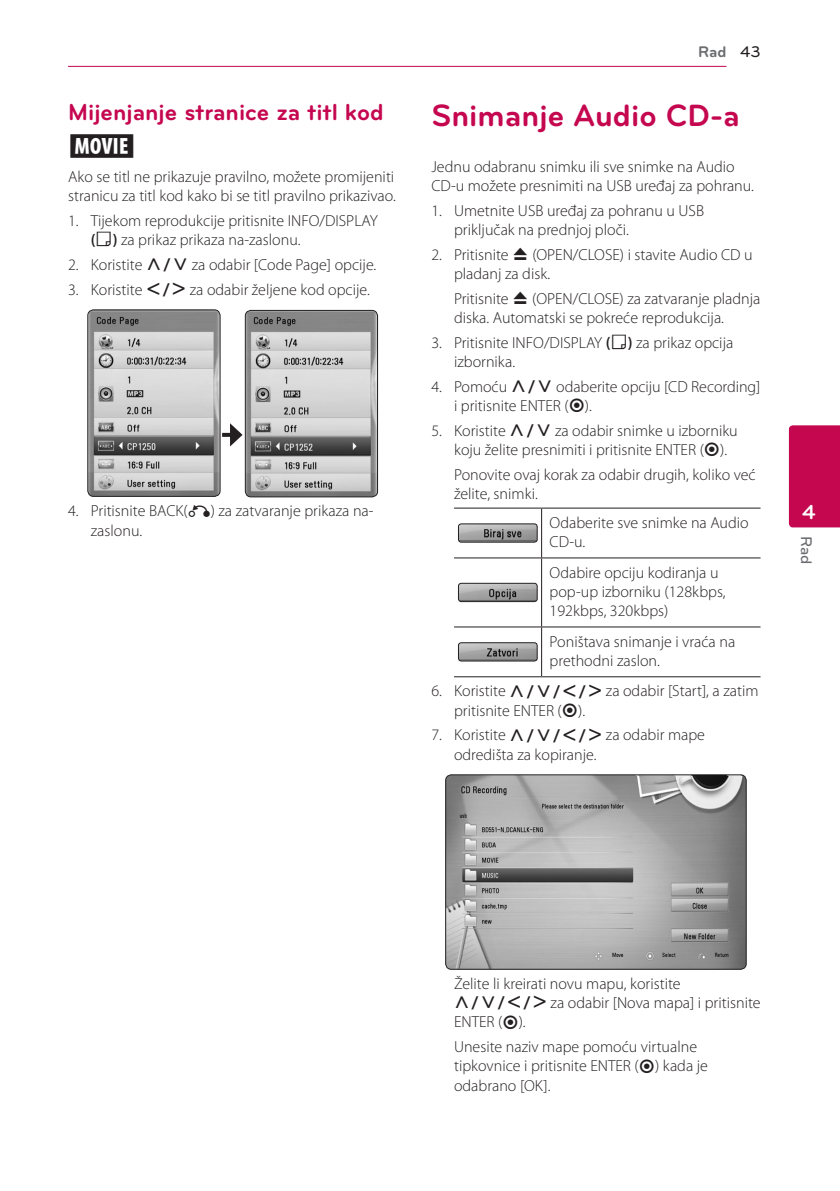
<style>
.page{position:relative;width:840px;height:1191px;background:#fff}
.page>*{position:absolute;margin:0;border:0;box-sizing:border-box;transform-origin:0 0}
.Title_1{font:700 32px "Bryant LG";color:#c50750}
.Title_2{font:700 24px "Bryant LG";color:#c50750}
.Content_text_Light{font:24px "UPSYS Common";color:#231f20}
.t1{font:700 21px "Bryant LG";color:#fff}
.Content_text_Num{font:300 16px/19.2px "Myriad Pro";color:#231f20}
.Content_text_Light-2{font:300 16px/19.2px "Myriad Pro";color:#231f20}
.Contents_Text_Sub_Nu{font:300 16px/19.2px "Myriad Pro";color:#231f20}
.t2{font:700 16px "Bryant LG";color:#6c6d70}
.t3{font:500 16px "Bryant LG";color:#6c6d70}
.s1{font-weight:600}
.s2{font-family:"UPSYS Common";font-weight:400}
.s3{font-weight:500;color:#231f20}
</style>
<div class="page">
<hr style="left:68px;top:66px;width:658px;height:1px;background:#c50750">
<div style="left:788px;top:425px;width:51px;height:102px;background:#c50750"></div>
<img style="left:245px;top:310px;width:132px;height:187px">
<div style="left:245px;top:310px;width:133px;height:187px;border:1px solid #231f20;border-radius:6px"></div>
<img style="left:89px;top:310px;width:131px;height:186px">
<div style="left:87px;top:309px;width:133px;height:188px;border:1px solid #231f20;border-radius:6px"></div>
<svg style="left:222px;top:433px;width:8px;height:4px"></svg>
<svg style="left:230px;top:423px;width:12px;height:23px"></svg>
<hr style="left:454px;top:507px;width:87px;height:1px;background:#231f20">
<hr style="left:541px;top:507px;width:219px;height:1px;background:#231f20">
<hr style="left:541px;top:508px;width:1px;height:49px;background:#231f20">
<hr style="left:454px;top:557px;width:87px;height:1px;background:#231f20">
<hr style="left:541px;top:557px;width:219px;height:1px;background:#231f20">
<hr style="left:541px;top:558px;width:1px;height:68px;background:#231f20">
<hr style="left:454px;top:626px;width:87px;height:1px;background:#231f20">
<hr style="left:541px;top:626px;width:219px;height:1px;background:#231f20">
<hr style="left:541px;top:627px;width:1px;height:49px;background:#231f20">
<hr style="left:454px;top:676px;width:87px;height:1px;background:#231f20">
<hr style="left:541px;top:676px;width:219px;height:1px;background:#231f20">
<img style="left:459px;top:525px;width:78px;height:17px">
<div style="left:457px;top:523px;width:80px;height:19px;border:1px solid #231f20;border-radius:3px"></div>
<img style="left:459px;top:583px;width:78px;height:17px">
<div style="left:457px;top:583px;width:80px;height:19px;border:1px solid #231f20;border-radius:3px"></div>
<img style="left:459px;top:644px;width:78px;height:17px">
<div style="left:457px;top:642px;width:80px;height:19px;border:1px solid #231f20;border-radius:3px"></div>
<img style="left:446px;top:775px;width:299px;height:194px">
<div style="left:445px;top:774px;width:301px;height:195px;border:1px solid #231f20;border-radius:6px"></div>
<p class="Title_2" style="left:68px;top:97px;width:317px">Mijenjanje stranice za titl kod</p>
<p class="Content_text_Light" style="left:68px;top:132px;width:70px">Y</p>
<p class="Content_text_Light-2" style="left:68px;top:167px;width:329px">Ako se titl ne prikazuje pravilno, možete promijeniti stranicu za titl kod kako bi se titl pravilno prikazivao.</p>
<p class="Content_text_Num" style="left:91px;top:211px;width:288px;text-indent:-23px">1. Tijekom reprodukcije pritisnite INFO/DISPLAY <span class="s1">(</span><span class="s2">M</span><span class="s1">)</span> za prikaz prikaza na-zaslonu.</p>
<p class="Content_text_Num" style="left:68px;top:255px;width:309px">2. Koristite <span class="s2">W/S</span> za odabir [Code Page] opcije.</p>
<p class="Content_text_Num" style="left:68px;top:280px;width:303px">3. Koristite <span class="s2">A/D</span> za odabir željene kod opcije.</p>
<p class="Content_text_Num" style="left:91px;top:501px;width:284px;text-indent:-23px">4. Pritisnite BACK(<span class="s2">X</span>) za zatvaranje prikaza na&shy;zaslonu.</p>
<p class="t2" style="left:697px;top:42px;width:64px">Rad <span class="s3">43</span></p>
<p class="Title_1" style="left:431px;top:96px;width:310px">Snimanje Audio CD-a</p>
<p class="Content_text_Light-2" style="left:431px;top:156px;width:324px">Jednu odabranu snimku ili sve snimke na Audio<br>CD-u možete presnimiti na USB uređaj za pohranu.</p>
<p class="Content_text_Num" style="left:454px;top:200px;width:251px;text-indent:-23px">1. Umetnite USB uređaj za pohranu u USB priključak na prednjoj ploči.</p>
<p class="Content_text_Num" style="left:454px;top:245px;width:300px;text-indent:-23px">2. Pritisnite <span class="s2">B</span> (OPEN/CLOSE) i stavite Audio CD u pladanj za disk.</p>
<p class="Content_text_Num" style="left:454px;top:289px;width:308px">Pritisnite <span class="s2">B</span> (OPEN/CLOSE) za zatvaranje pladnja diska. Automatski se pokreće reprodukcija.</p>
<p class="Content_text_Num" style="left:454px;top:333px;width:281px;text-indent:-23px">3. Pritisnite INFO/DISPLAY <span class="s1">(</span><span class="s2">M</span><span class="s1">)</span> za prikaz opcija izbornika.</p>
<p class="Content_text_Num" style="left:454px;top:377px;width:308px;text-indent:-23px">4. Pomoću <span class="s2">W/S</span> odaberite opciju [CD Recording] i pritisnite ENTER (<span class="s2">B</span>).</p>
<p class="Content_text_Num" style="left:454px;top:421px;width:285px;text-indent:-23px">5. Koristite <span class="s2">W/S</span> za odabir snimke u izborniku koju želite presnimiti i pritisnite ENTER (<span class="s2">B</span>).</p>
<p class="Contents_Text_Sub_Nu" style="left:454px;top:465px;width:303px">Ponovite ovaj korak za odabir drugih, koliko već želite, snimki.</p>
<p class="Content_text_Light-2" style="left:549px;top:513px;width:200px">Odaberite sve snimke na Audio<br>CD-u.</p>
<p class="Content_text_Light-2" style="left:549px;top:563px;width:177px">Odabire opciju kodiranja u pop-up izborniku (128kbps,<br>192kbps, 320kbps)</p>
<p class="Content_text_Light-2" style="left:549px;top:632px;width:187px">Poništava snimanje i vraća na prethodni zaslon.</p>
<p class="Content_text_Num" style="left:454px;top:681px;width:306px;text-indent:-23px">6. Koristite <span class="s2">W/S/A/D</span> za odabir [Start], a zatim pritisnite ENTER (<span class="s2">B</span>).</p>
<p class="Content_text_Num" style="left:454px;top:725px;width:252px;text-indent:-23px">7. Koristite <span class="s2">W/S/A/D</span> za odabir mape odredišta za kopiranje.</p>
<h3 class="t1" style="left:801px;top:499px;width:15px">4</h3>
<p class="t3" style="left:815px;top:536px;width:30px;rotate:90deg">Rad</p>
<p class="Contents_Text_Sub_Nu" style="left:454px;top:973px;width:308px">Želite li kreirati novu mapu, koristite<br><span class="s2">W/S/A/D</span> za odabir [Nova mapa] i pritisnite<br>ENTER (<span class="s2">B</span>).</p>
<p class="Contents_Text_Sub_Nu" style="left:454px;top:1037px;width:255px">Unesite naziv mape pomoću virtualne tipkovnice i pritisnite ENTER (<span class="s2">B</span>) kada je odabrano [OK].</p>
</div>
